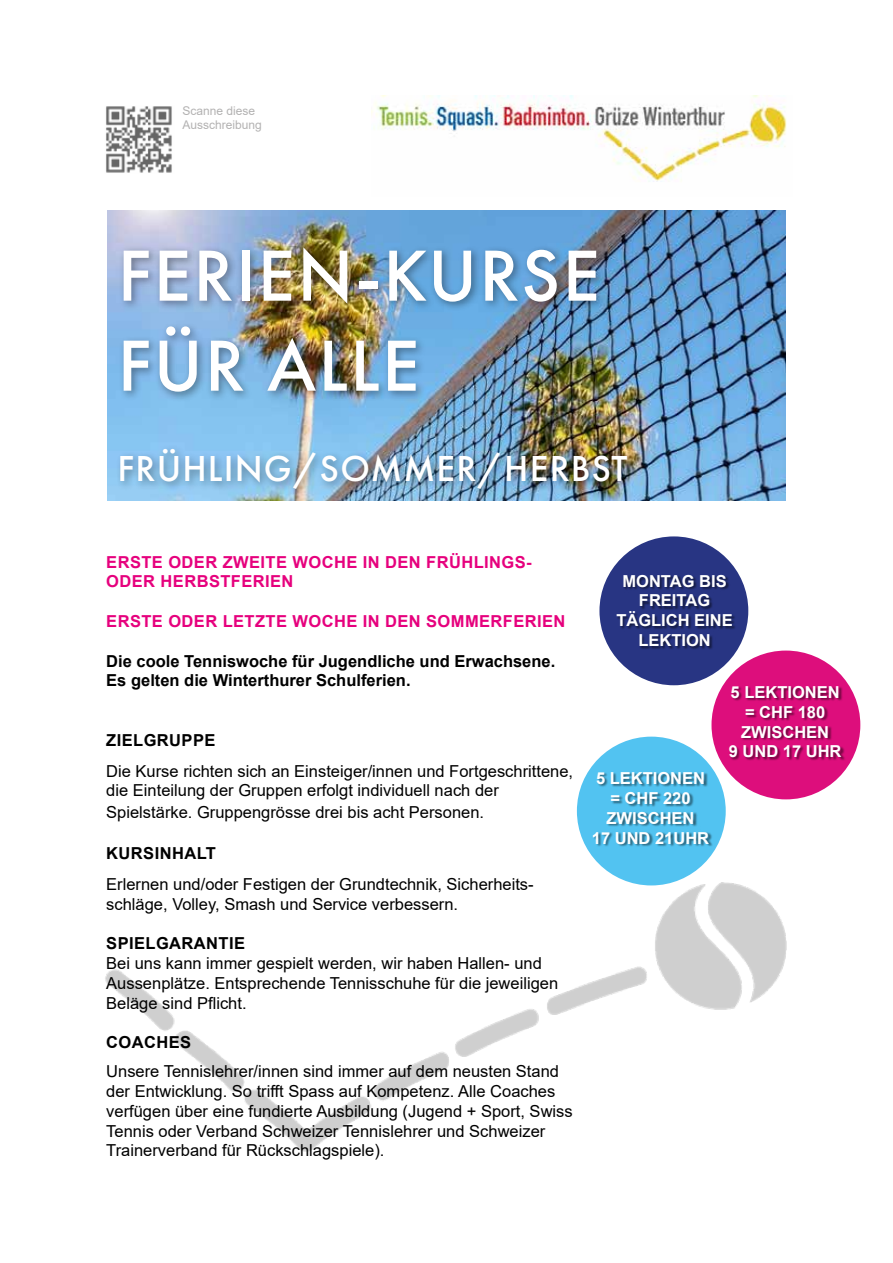
<style>
.page{position:relative;width:893px;height:1263px;background:#fff}
.page>*{position:absolute;margin:0;border:0;box-sizing:border-box;transform-origin:0 0}
.t1{font:500 75px/90px "Futura PT";letter-spacing:.03em;color:#fff}
.t2{font:500 37.5px "Futura PT";letter-spacing:.03em;color:#fff}
.t3{font:16.5px/19.8px "Arial";color:#000}
.t4{font:700 16.5px/19.8px "Arial";color:#fff;text-align:center}
.t5{font:700 16.5px/19.8px "Arial";letter-spacing:.025em;color:#e6007d}
.t6{font:700 16.5px/19.8px "Arial";color:#000}
.t7{font:700 16.5px "Arial";letter-spacing:.025em;color:#000}
.t8{font:12px/14.4px "Arial";color:#b3b2b2}
</style>
<div class="page">
<img style="left:107px;top:210px;width:679px;height:290px">
<img style="left:105px;top:798px;width:695px;height:354px">
<img style="left:371px;top:96px;width:416px;height:86px">
<div style="left:116px;top:243px;width:522px;height:256px;background:#000;opacity:.39"></div>
<img style="left:106px;top:106px;width:66px;height:67px">
<div style="left:599px;top:536px;width:149px;height:149px;background:#283583;border-radius:50%"></div>
<div style="left:711px;top:650px;width:149px;height:149px;background:#dd0e7c;border-radius:50%"></div>
<div style="left:729px;top:687px;width:117px;height:74px;background:#000;opacity:.5"></div>
<div style="left:617px;top:575px;width:119px;height:75px;background:#000;opacity:.5"></div>
<div style="left:577px;top:737px;width:149px;height:148px;background:#52c3f1;border-radius:50%"></div>
<div style="left:593px;top:773px;width:120px;height:74px;background:#000;opacity:.5"></div>
<p class="t8" style="left:182px;top:104px;width:81px">Scanne diese<br>Ausschreibung</p>
<h1 class="t1" style="left:118px;top:231px;width:484px">FERIEN-KURSE<br>FÜR ALLE</h1>
<h2 class="t2" style="left:118px;top:446px;width:511px">FRÜHLING/SOMMER/HERBST</h2>
<p class="t5" style="left:106px;top:552px;width:427px">ERSTE ODER ZWEITE WOCHE IN DEN FRÜHLINGS-<br>ODER HERBSTFERIEN</p>
<p class="t5" style="left:106px;top:611px;width:461px">ERSTE ODER LETZTE WOCHE IN DEN SOMMERFERIEN</p>
<p class="t6" style="left:106px;top:651px;width:450px">Die coole Tenniswoche für Jugendliche und Erwachsene.<br>Es gelten die Winterthurer Schulferien.</p>
<p class="t7" style="left:106px;top:728px;width:111px">ZIELGRUPPE</p>
<p class="t3" style="left:106px;top:761px;width:468px">Die Kurse richten sich an Einsteiger/innen und Fortgeschrittene, die Einteilung der Gruppen erfolgt individuell nach der</p>
<p class="t3" style="left:106px;top:802px;width:379px">Spielstärke. Gruppengrösse drei bis acht Personen.</p>
<p class="t7" style="left:106px;top:842px;width:111px">KURSINHALT</p>
<p class="t3" style="left:106px;top:874px;width:429px">Erlernen und/oder Festigen der Grundtechnik, Sicherheits&shy;schläge, Volley, Smash und Service verbessern.</p>
<p class="t7" style="left:106px;top:932px;width:140px">SPIELGARANTIE</p>
<p class="t3" style="left:106px;top:953px;width:453px">Bei uns kann immer gespielt werden, wir haben Hallen- und<br>Aussenplätze. Entsprechende Tennisschuhe für die jeweiligen<br>Beläge sind Pflicht.</p>
<p class="t7" style="left:106px;top:1031px;width:86px">COACHES</p>
<p class="t3" style="left:106px;top:1061px;width:468px">Unsere Tennislehrer/innen sind immer auf dem neusten Stand der Entwicklung. So trifft Spass auf Kompetenz. Alle Coaches verfügen über eine fundierte Ausbildung (Jugend + Sport, Swiss Tennis oder Verband Schweizer Tennislehrer und Schweizer Trainerverband für Rückschlagspiele).</p>
<p class="t4" style="left:616px;top:571px;width:118px">MONTAG BIS<br>FREITAG<br>TÄGLICH EINE<br>LEKTION</p>
<p class="t4" style="left:592px;top:768px;width:119px">5 LEKTIONEN = CHF 220<br>ZWISCHEN<br>17 UND 21UHR</p>
<p class="t4" style="left:729px;top:682px;width:114px">5 LEKTIONEN = CHF 180<br>ZWISCHEN<br>9 UND 17 UHR</p>
</div>
